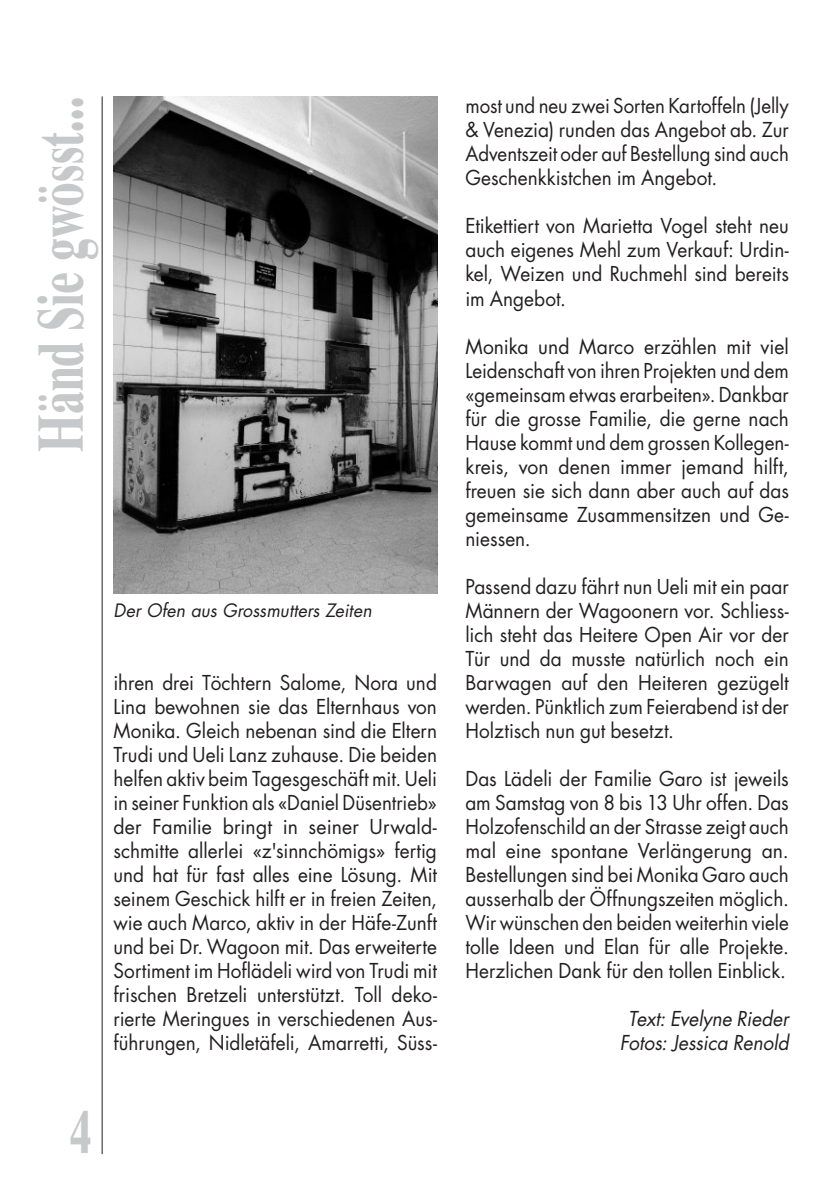
<style>
.page{position:relative;width:840px;height:1191px;background:#fff}
.page>*{position:absolute;margin:0;border:0;box-sizing:border-box;transform-origin:0 0}
.t1{font:700 64px "Times Ten LT Std";color:#c7c8ca;scale:.7 1}
.t2{font:700 60px "Times Ten LT Std";color:#c7c8ca;scale:.7 1}
.t3{font:20px/24px "Futura Std";color:#231f20;text-align:justify;scale:.95 1}
.t4{font:20px/24px "Futura Std";color:#231f20;text-align:justify;scale:.96 1}
.t5{font:20px/24px "Futura Std";color:#231f20;text-align:justify;scale:.93 1}
.t6{font:italic 20px/24px "Futura Std";letter-spacing:-.005em;color:#231f20;text-align:center;scale:.95 1}
.t7{font:italic 18px "Futura Std";letter-spacing:.005em;color:#231f20}
</style>
<div class="page">
<hr style="left:102px;top:96px;width:1px;height:1058px;background:#231f20">
<img style="left:113px;top:96px;width:324px;height:497px">
<h1 class="t1" style="left:22px;top:452px;width:510px;rotate:-90deg">Händ Sie gwösst...</h1>
<p class="t5" style="left:465px;top:94px;width:349px">most und neu zwei Sorten Kartoffeln (Jelly &amp; Venezia) runden das Angebot ab. Zur Adventszeit oder auf Bestellung sind auch Geschenkkistchen im Angebot.</p>
<p class="t3" style="left:465px;top:214px;width:342px">Etikettiert von Marietta Vogel steht neu auch eigenes Mehl zum Verkauf: Urdin&shy;kel, Weizen und Ruchmehl sind bereits im Angebot.</p>
<p class="t4" style="left:465px;top:334px;width:338px">Monika und Marco erzählen mit viel Leidenschaft von ihren Projekten und dem «gemeinsam etwas erarbeiten». Dankbar für die grosse Familie, die gerne nach Hause kommt und dem grossen Kollegen&shy;kreis, von denen immer jemand hilft, freuen sie sich dann aber auch auf das gemeinsame Zusammensitzen und Ge&shy;niessen.</p>
<p class="t3" style="left:465px;top:574px;width:342px">Passend dazu fährt nun Ueli mit ein paar Männern der Wagoonern vor. Schliess&shy;lich steht das Heitere Open Air vor der Tür und da musste natürlich noch ein Barwagen auf den Heiteren gezügelt werden. Pünktlich zum Feierabend ist der Holztisch nun gut besetzt.</p>
<p class="t3" style="left:465px;top:766px;width:342px">Das Lädeli der Familie Garo ist jeweils am Samstag von 8 bis 13 Uhr offen. Das Holzofenschild an der Strasse zeigt auch mal eine spontane Verlängerung an.<br>Bestellungen sind bei Monika Garo auch ausserhalb der Öffnungszeiten möglich.<br>Wir wünschen den beiden weiterhin viele tolle Ideen und Elan für alle Projekte.<br>Herzlichen Dank für den tollen Einblick.</p>
<p class="t6" style="left:619px;top:1006px;width:179px">Text: Evelyne Rieder<br>Fotos: Jessica Renold</p>
<p class="t7" style="left:113px;top:599px;width:259px">Der Ofen aus Grossmutters Zeiten</p>
<p class="t3" style="left:113px;top:670px;width:342px">ihren drei Töchtern Salome, Nora und Lina bewohnen sie das Elternhaus von Monika. Gleich nebenan sind die Eltern Trudi und Ueli Lanz zuhause. Die beiden helfen aktiv beim Tagesgeschäft mit. Ueli in seiner Funktion als «Daniel Düsentrieb» der Familie bringt in seiner Urwald&shy;schmitte allerlei «z'sinnchömigs» fertig und hat für fast alles eine Lösung. Mit seinem Geschick hilft er in freien Zeiten, wie auch Marco, aktiv in der Häfe-Zunft und bei Dr. Wagoon mit. Das erweiterte Sortiment im Hoflädeli wird von Trudi mit frischen Bretzeli unterstützt. Toll deko&shy;rierte Meringues in verschiedenen Aus&shy;führungen, Nidletäfeli, Amarretti, Süss-</p>
<h2 class="t2" style="left:70px;top:1096px;width:32px">4</h2>
</div>
